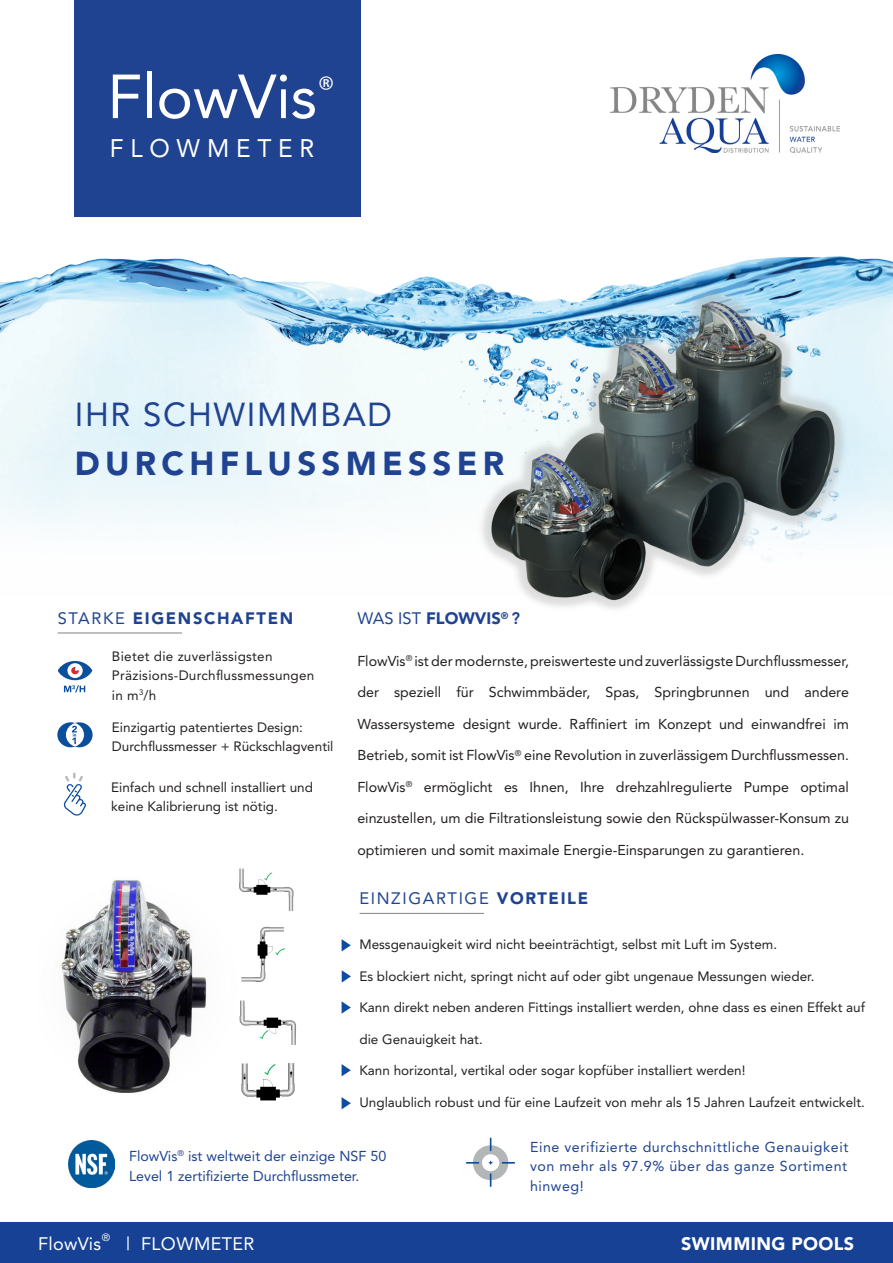
<style>
.page{position:relative;width:893px;height:1263px;background:#fff}
.page>*{position:absolute;margin:0;border:0;box-sizing:border-box;transform-origin:0 0}
.t1{font:61.5px "Avenir LT Std";color:#fff}
.t2{font:900 33px "Avenir";letter-spacing:.16em;color:#1f4391}
.t3{font:33px "Avenir";letter-spacing:.05em;color:#1f4391}
.t4{font:25.2px "Avenir";letter-spacing:.275em;color:#fff}
.t5{font:18px "Avenir";letter-spacing:.02em;color:#fff}
.t6{font:900 18px "Avenir";letter-spacing:.02em;color:#fff}
.t7{font:16.5px "Avenir";letter-spacing:.1em;color:#1f4391}
.t8{font:900 16.5px "Avenir";letter-spacing:.1em;color:#1f4391}
.t9{font:900 16.5px "Avenir";color:#1f4391}
.t10{font:14.25px "Avenir";color:#231f20}
.t11{font:14.25px/19.5px "Avenir";color:#1f4391}
.t12{font:13.5px/19.5px "Avenir";color:#231f20}
.t13{font:13.5px/19.5px "Avenir";letter-spacing:.02em;color:#231f20}
.t14{font:10.5px "Avenir LT Std";color:#fff}
.s1{font-weight:400}
.s2{font-family:"Avenir LT Std";font-weight:800}
.s3{font-weight:900}
</style>
<div class="page">
<img style="left:68px;top:1141px;width:47px;height:46px">
<img style="left:61px;top:877px;width:147px;height:216px">
<img style="left:241px;top:1063px;width:54px;height:38px">
<div style="left:75px;top:0;width:286px;height:217px;background:#1f4391"></div>
<div style="left:473px;top:1145px;width:35px;height:35px;background:#b3b6b6;border-radius:50%"></div>
<div style="left:482px;top:1154px;width:17px;height:17px;background:#fff;border-radius:50%"></div>
<svg style="left:490px;top:1138px;width:1px;height:12px"></svg>
<svg style="left:502px;top:1162px;width:12px;height:1px"></svg>
<svg style="left:490px;top:1174px;width:1px;height:12px"></svg>
<img style="left:0;top:256px;width:893px;height:274px">
<img style="left:442px;top:281px;width:428px;height:328px">
<div style="left:57px;top:722px;width:27px;height:25px;background:#0b4e9c;border-radius:50%"></div>
<div style="left:66px;top:722px;width:27px;height:25px;background:#0b4e9c;border-radius:50%"></div>
<svg style="left:66px;top:723px;width:18px;height:24px"></svg>
<svg style="left:72px;top:726px;width:5px;height:18px"></svg>
<svg style="left:64px;top:772px;width:22px;height:44px"></svg>
<svg style="left:58px;top:661px;width:34px;height:32px"></svg>
<hr style="left:58px;top:633px;width:124px;height:1px;background:#808285">
<hr style="left:360px;top:913px;width:124px;height:1px;background:#808285">
<img style="left:239px;top:868px;width:55px;height:44px">
<img style="left:241px;top:926px;width:44px;height:56px">
<img style="left:239px;top:1000px;width:57px;height:45px">
<img style="left:610px;top:54px;width:230px;height:99px">
<div style="left:0;top:1222px;width:893px;height:41px;background:#164194"></div>
<svg style="left:342px;top:970px;width:9px;height:12px"></svg>
<svg style="left:342px;top:1097px;width:9px;height:12px"></svg>
<svg style="left:342px;top:939px;width:9px;height:12px"></svg>
<svg style="left:342px;top:1064px;width:9px;height:12px"></svg>
<svg style="left:342px;top:1001px;width:9px;height:13px"></svg>
<p class="t1" style="left:107px;top:61px;width:229px">FlowVis<sup>®</sup></p>
<p class="t4" style="left:110px;top:134px;width:206px">FLOWMETER</p>
<p class="t3" style="left:75px;top:395px;width:319px">IHR SCHWIMMBAD</p>
<p class="t2" style="left:75px;top:444px;width:431px">DURCHFLUSSMESSER</p>
<p class="t8" style="left:58px;top:608px;width:237px"><span class="s1">STARKE</span> EIGENSCHAFTEN</p>
<p class="t13" style="left:112px;top:646px;width:204px">Bietet die zuverlässigsten<br>Präzisions-Durchflussmessungen in m<sup>3</sup>/h</p>
<p class="t12" style="left:112px;top:717px;width:193px">Einzigartig patentiertes Design:</p>
<p class="t12" style="left:112px;top:737px;width:223px">Durchflussmesser + Rückschlagventil</p>
<p class="t12" style="left:111px;top:777px;width:203px">Einfach und schnell installiert und keine Kalibrierung ist nötig.</p>
<p class="t9" style="left:357px;top:608px;width:164px"><span class="s1">WAS IST</span> FLOWVIS<sup>®</sup> <span class="s2">?</span></p>
<p class="t10" style="left:357px;top:653px;width:493px">FlowVis<sup>®</sup> ist der modernste, preiswerteste und zuverlässigste Durchflussmesser,</p>
<p class="t10" style="left:357px;top:684px;width:493px">der speziell für Schwimmbäder, Spas, Springbrunnen und andere</p>
<p class="t10" style="left:357px;top:716px;width:493px">Wassersysteme designt wurde. Raffiniert im Konzept und einwandfrei im</p>
<p class="t10" style="left:357px;top:747px;width:493px">Betrieb, somit ist FlowVis<sup>®</sup> eine Revolution in zuverlässigem Durchflussmessen.</p>
<p class="t10" style="left:357px;top:779px;width:493px">FlowVis<sup>®</sup> ermöglicht es Ihnen, Ihre drehzahlregulierte Pumpe optimal</p>
<p class="t10" style="left:357px;top:810px;width:493px">einzustellen, um die Filtrationsleistung sowie den Rückspülwasser-Konsum zu</p>
<p class="t10" style="left:357px;top:842px;width:448px">optimieren und somit maximale Energie-Einsparungen zu garantieren.</p>
<p class="t7" style="left:359px;top:889px;width:230px">EINZIGARTIGE <span class="s3">VORTEILE</span></p>
<p class="t12" style="left:359px;top:935px;width:419px">Messgenauigkeit wird nicht beeinträchtigt, selbst mit Luft im System.</p>
<p class="t12" style="left:359px;top:966px;width:456px">Es blockiert nicht, springt nicht auf oder gibt ungenaue Messungen wieder.</p>
<p class="t12" style="left:359px;top:998px;width:507px">Kann direkt neben anderen Fittings installiert werden, ohne dass es einen Effekt auf</p>
<p class="t12" style="left:359px;top:1029px;width:125px">die Genauigkeit hat.</p>
<p class="t12" style="left:359px;top:1061px;width:387px">Kann horizontal, vertikal oder sogar kopfüber installiert werden!</p>
<p class="t12" style="left:359px;top:1092px;width:507px">Unglaublich robust und für eine Laufzeit von mehr als 15 Jahren Laufzeit entwickelt.</p>
<p class="t11" style="left:129px;top:1146px;width:259px">FlowVis<sup>®</sup> ist weltweit der einzige NSF 50<br>Level 1 zertifizierte Durchflussmeter.</p>
<p class="t11" style="left:530px;top:1137px;width:320px;text-align:justify">Eine verifizierte durchschnittliche Genauigkeit von mehr als 97.9% über das ganze Sortiment hinweg!</p>
<p class="t5" style="left:38px;top:1234px;width:65px">FlowVis</p>
<p class="t14" style="left:102px;top:1232px;width:10px">®</p>
<p class="t5" style="left:126px;top:1234px;width:130px">| FLOWMETER</p>
<p class="t6" style="left:681px;top:1233px;width:174px">SWIMMING POOLS</p>
</div>
